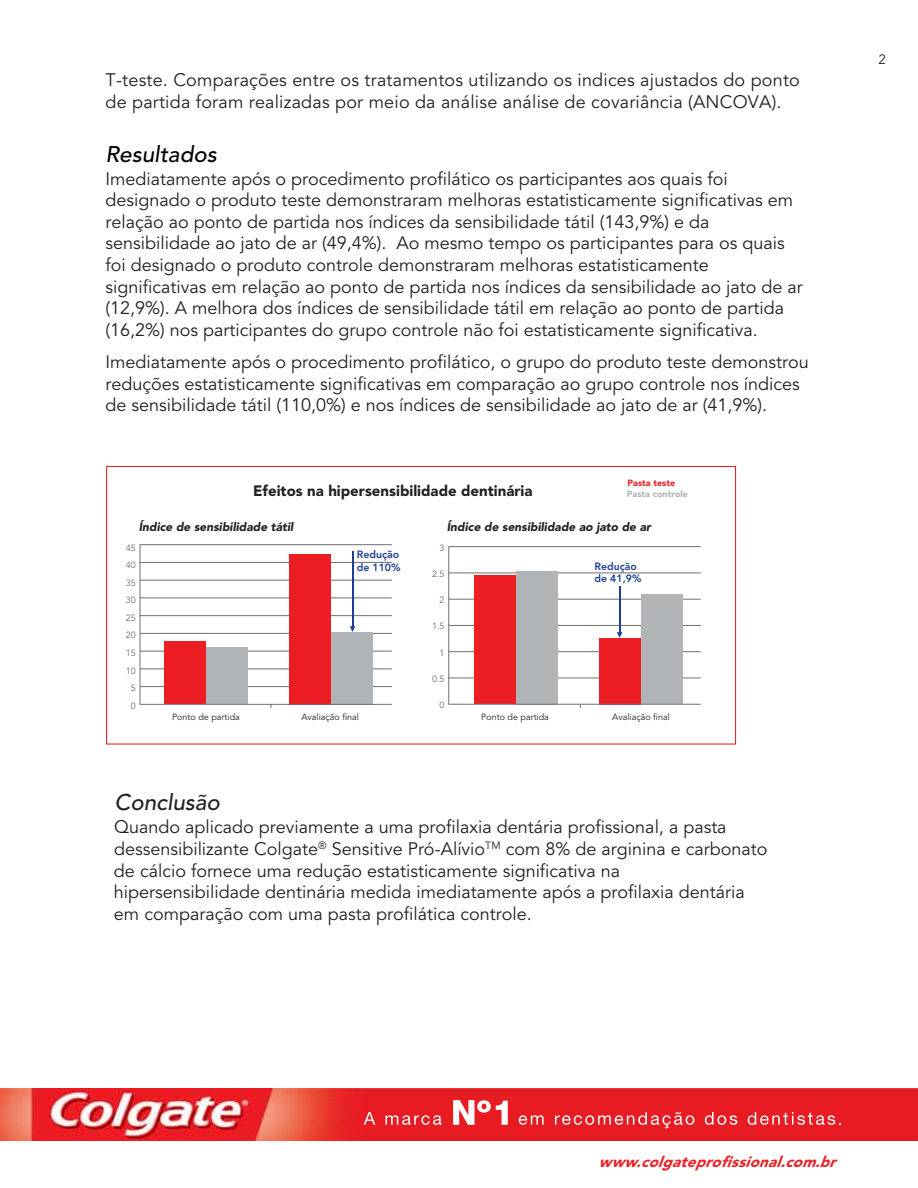
<style>
.page{position:relative;width:918px;height:1188px;background:#fff}
.page>*{position:absolute;margin:0;border:0;box-sizing:border-box;transform-origin:0 0}
.t1{font:italic 500 22.5px "Avenir";color:#000}
.t2{font:italic 500 22.5px "Avenir";color:#231f20}
.t3{font:18px/21.6px "Avenir";color:#231f20}
.t4{font:900 15px "Avenir";color:#231f20}
.t5{font:italic 900 15px "Avenir";letter-spacing:.02em;color:#ec2227}
.t6{font:13.5px "Avenir";color:#231f20}
.t7{font:italic 900 12px "Avenir";color:#231f20}
.t8{font:800 10.5px/12.6px "Avenir";color:#1c3e94}
.t9{font:9px "Avenir";color:#231f20}
.t10{font:9px/17.5px "Avenir";color:#6d6e71;text-align:center}
.t11{font:900 9px "Avenir";color:#b1b4b6}
.t12{font:900 9px "Avenir";color:#ed1d24}
</style>
<div class="page">
<div style="left:106px;top:466px;width:630px;height:279px;border:1px solid #ed1d24"></div>
<hr style="left:140px;top:544px;width:1px;height:161px;background:#6d6e71">
<hr style="left:140px;top:686px;width:252px;height:1px;background:#6d6e71">
<hr style="left:140px;top:669px;width:252px;height:1px;background:#6d6e71">
<hr style="left:140px;top:651px;width:252px;height:1px;background:#6d6e71">
<hr style="left:140px;top:633px;width:252px;height:1px;background:#6d6e71">
<hr style="left:140px;top:615px;width:252px;height:1px;background:#6d6e71">
<hr style="left:140px;top:598px;width:252px;height:1px;background:#6d6e71">
<hr style="left:140px;top:562px;width:252px;height:1px;background:#6d6e71">
<hr style="left:140px;top:580px;width:252px;height:1px;background:#6d6e71">
<hr style="left:140px;top:544px;width:252px;height:1px;background:#6d6e71">
<div style="left:164px;top:641px;width:42px;height:63px;background:#ed1d24"></div>
<div style="left:289px;top:554px;width:42px;height:150px;background:#ed1d24"></div>
<div style="left:206px;top:648px;width:42px;height:56px;background:#b1b4b6"></div>
<div style="left:331px;top:632px;width:42px;height:72px;background:#b1b4b6"></div>
<svg style="left:350px;top:626px;width:5px;height:6px"></svg>
<hr style="left:352px;top:551px;width:1px;height:76px;background:#1c3e94">
<hr style="left:449px;top:547px;width:1px;height:157px;background:#6d6e71">
<hr style="left:449px;top:678px;width:252px;height:1px;background:#6d6e71">
<hr style="left:449px;top:651px;width:252px;height:1px;background:#6d6e71">
<hr style="left:449px;top:625px;width:252px;height:1px;background:#6d6e71">
<hr style="left:449px;top:599px;width:252px;height:1px;background:#6d6e71">
<hr style="left:449px;top:546px;width:252px;height:1px;background:#6d6e71">
<hr style="left:449px;top:573px;width:252px;height:1px;background:#6d6e71">
<div style="left:474px;top:576px;width:42px;height:128px;background:#ed1d24"></div>
<div style="left:599px;top:638px;width:42px;height:66px;background:#ed1d24"></div>
<div style="left:516px;top:571px;width:42px;height:133px;background:#b1b4b6"></div>
<div style="left:641px;top:594px;width:42px;height:110px;background:#b1b4b6"></div>
<svg style="left:617px;top:632px;width:5px;height:6px"></svg>
<hr style="left:619px;top:586px;width:1px;height:46px;background:#1c3e94">
<hr style="left:449px;top:704px;width:252px;height:1px;background:#6d6e71">
<hr style="left:140px;top:704px;width:252px;height:1px;background:#6d6e71">
<img style="left:0;top:1089px;width:918px;height:51px">
<svg style="left:453px;top:1100px;width:55px;height:25px"></svg>
<svg style="left:364px;top:1112px;width:11px;height:13px"></svg>
<svg style="left:386px;top:1115px;width:56px;height:10px"></svg>
<svg style="left:519px;top:1115px;width:25px;height:10px"></svg>
<svg style="left:555px;top:1112px;width:139px;height:16px;background:#ec494f"></svg>
<svg style="left:705px;top:1112px;width:32px;height:13px"></svg>
<svg style="left:748px;top:1112px;width:93px;height:13px"></svg>
<p class="t3" style="left:106px;top:70px;width:696px">T-teste. Comparações entre os tratamentos utilizando os indices ajustados do ponto de partida foram realizadas por meio da análise análise de covariância (ANCOVA).</p>
<p class="t1" style="left:106px;top:141px;width:113px">Resultados</p>
<p class="t3" style="left:106px;top:168px;width:699px">Imediatamente após o procedimento profilático os participantes aos quais foi designado o produto teste demonstraram melhoras estatisticamente significativas em relação ao ponto de partida nos índices da sensibilidade tátil (143,9%) e da sensibilidade ao jato de ar (49,4%). Ao mesmo tempo os participantes para os quais foi designado o produto controle demonstraram melhoras estatisticamente significativas em relação ao ponto de partida nos índices da sensibilidade ao jato de ar (12,9%). A melhora dos índices de sensibilidade tátil em relação ao ponto de partida (16,2%) nos participantes do grupo controle não foi estatisticamente significativa.</p>
<p class="t3" style="left:106px;top:351px;width:705px">Imediatamente após o procedimento profilático, o grupo do produto teste demonstrou reduções estatisticamente significativas em comparação ao grupo controle nos índices de sensibilidade tátil (110,0%) e nos índices de sensibilidade ao jato de ar (41,9%).</p>
<p class="t12" style="left:628px;top:477px;width:49px">Pasta teste</p>
<p class="t4" style="left:253px;top:482px;width:281px">Efeitos na hipersensibilidade dentinária</p>
<p class="t7" style="left:139px;top:520px;width:156px">Índice de sensibilidade tátil</p>
<p class="t11" style="left:627px;top:488px;width:63px">Pasta controle</p>
<p class="t7" style="left:447px;top:520px;width:206px">Índice de sensibilidade ao jato de ar</p>
<p class="t10" style="left:126px;top:539px;width:12px">45<br>40<br>35<br>30<br>25<br>20<br>15<br>10<br>5<br>0</p>
<p class="t10" style="left:440px;top:539px;width:7px">3</p>
<p class="t8" style="left:357px;top:548px;width:45px">Redução de 110%</p>
<p class="t10" style="left:432px;top:565px;width:14px">2.5</p>
<p class="t10" style="left:440px;top:592px;width:7px">2</p>
<p class="t10" style="left:432px;top:618px;width:14px">1.5</p>
<p class="t10" style="left:440px;top:644px;width:7px">1</p>
<p class="t10" style="left:432px;top:670px;width:14px">0.5</p>
<p class="t10" style="left:440px;top:697px;width:7px">0</p>
<p class="t8" style="left:595px;top:560px;width:49px">Redução de 41,9%</p>
<p class="t9" style="left:172px;top:712px;width:69px">Ponto de partida</p>
<p class="t9" style="left:301px;top:712px;width:59px">Avaliação final</p>
<p class="t9" style="left:481px;top:712px;width:69px">Ponto de partida</p>
<p class="t9" style="left:612px;top:712px;width:59px">Avaliação final</p>
<p class="t2" style="left:115px;top:789px;width:107px">Conclusão</p>
<p class="t3" style="left:114px;top:817px;width:655px">Quando aplicado previamente a uma profilaxia dentária profissional, a pasta dessensibilizante Colgate<sup>®</sup> Sensitive Pró-Alívio<sup>TM</sup> com 8% de arginina e carbonato de cálcio fornece uma redução estatisticamente significativa na hipersensibilidade dentinária medida imediatamente após a profilaxia dentária em comparação com uma pasta profilática controle.</p>
<p class="t6" style="left:878px;top:52px;width:9px">2</p>
<p class="t5" style="left:599px;top:1153px;width:242px">www.colgateprofissional.com.br</p>
</div>
